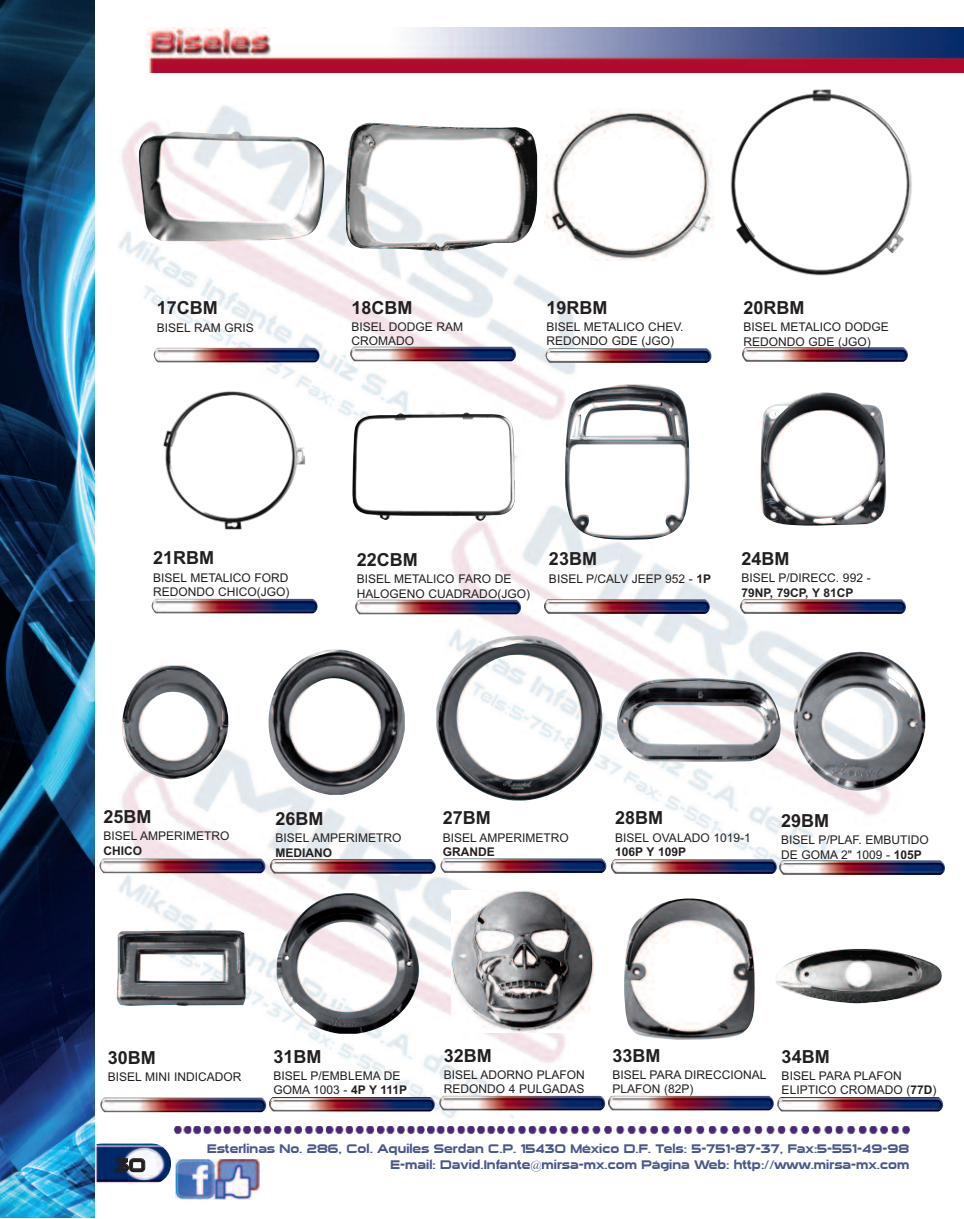
<style>
.page{position:relative;width:964px;height:1219px;background:#fff}
.page>*{position:absolute;margin:0;border:0;box-sizing:border-box;transform-origin:0 0}
.t1{font:700 18px "Arial";color:#231f20}
.t2{font:18px "Sui Generis";color:#231f20}
.t3{font:14px "Sui Generis";color:#231f20}
.t4{font:12px/14.4px "Arial";color:#231f20}
.t5{font:12px "Sui Generis";color:#49568b}
.t6{font:700 12px "Arial";color:#231f20}
.s1{font-weight:700}
.s2{font-family:"Times New Roman"}
</style>
<div class="page">
<img style="left:108px;top:750px;width:479px;height:369px">
<img style="left:438px;top:487px;width:452px;height:385px">
<img style="left:118px;top:105px;width:458px;height:373px">
<img style="left:139px;top:131px;width:185px;height:110px">
<img style="left:544px;top:109px;width:170px;height:152px">
<img style="left:344px;top:123px;width:193px;height:128px">
<img style="left:730px;top:89px;width:182px;height:187px">
<img style="left:352px;top:412px;width:162px;height:109px">
<img style="left:161px;top:389px;width:145px;height:141px">
<img style="left:94px;top:1143px;width:77px;height:40px">
<img style="left:0;top:0;width:94px;height:1217px">
<img style="left:173px;top:1126px;width:736px;height:9px">
<img style="left:355px;top:599px;width:166px;height:15px">
<img style="left:153px;top:348px;width:167px;height:14px">
<img style="left:349px;top:347px;width:167px;height:14px">
<img style="left:544px;top:348px;width:167px;height:15px">
<img style="left:742px;top:347px;width:166px;height:15px">
<img style="left:151px;top:599px;width:167px;height:14px">
<img style="left:146px;top:27px;width:817px;height:45px">
<img style="left:759px;top:392px;width:127px;height:133px">
<img style="left:122px;top:665px;width:107px;height:114px">
<img style="left:268px;top:649px;width:137px;height:145px">
<img style="left:435px;top:634px;width:167px;height:166px">
<img style="left:616px;top:677px;width:165px;height:84px">
<img style="left:564px;top:383px;width:125px;height:156px">
<img style="left:439px;top:858px;width:168px;height:15px">
<img style="left:610px;top:859px;width:335px;height:15px">
<img style="left:543px;top:599px;width:167px;height:15px">
<img style="left:99px;top:858px;width:167px;height:15px">
<img style="left:739px;top:599px;width:167px;height:15px">
<img style="left:269px;top:859px;width:167px;height:14px">
<img style="left:792px;top:651px;width:133px;height:139px">
<img style="left:116px;top:929px;width:129px;height:76px">
<img style="left:276px;top:892px;width:143px;height:141px">
<img style="left:100px;top:1096px;width:335px;height:16px">
<img style="left:438px;top:1095px;width:167px;height:15px">
<img style="left:608px;top:1095px;width:166px;height:15px">
<img style="left:451px;top:890px;width:142px;height:142px">
<img style="left:624px;top:898px;width:130px;height:141px">
<svg style="left:177px;top:1160px;width:83px;height:40px"></svg>
<img style="left:175px;top:1159px;width:84px;height:39px">
<img style="left:777px;top:1097px;width:166px;height:14px">
<img style="left:775px;top:949px;width:167px;height:54px">
<h1 class="t1" style="left:157px;top:297px;width:63px">17CBM</h1>
<p class="t4" style="left:157px;top:320px;width:98px">BISEL RAM GRIS</p>
<h1 class="t1" style="left:351px;top:297px;width:63px">18CBM</h1>
<p class="t4" style="left:351px;top:319px;width:113px">BISEL DODGE RAM<br>CROMADO</p>
<h1 class="t1" style="left:546px;top:297px;width:63px">19RBM</h1>
<p class="t4" style="left:546px;top:319px;width:138px">BISEL METALICO CHEV.<br>REDONDO GDE (JGO)</p>
<h1 class="t1" style="left:743px;top:297px;width:63px">20RBM</h1>
<p class="t4" style="left:743px;top:320px;width:147px">BISEL METALICO DODGE<br>REDONDO GDE (JGO)</p>
<h1 class="t1" style="left:153px;top:547px;width:63px">21RBM</h1>
<p class="t4" style="left:153px;top:570px;width:138px">BISEL METALICO FORD<br>REDONDO CHICO(JGO)</p>
<h1 class="t1" style="left:357px;top:549px;width:63px">22CBM</h1>
<p class="t4" style="left:357px;top:572px;width:175px">BISEL METALICO FARO DE<br>HALOGENO CUADRADO(JGO)</p>
<h1 class="t1" style="left:549px;top:548px;width:50px">23BM</h1>
<p class="t4" style="left:549px;top:571px;width:164px">BISEL P/CALV JEEP 952 - <span class="s1">1P</span></p>
<h1 class="t1" style="left:741px;top:548px;width:50px">24BM</h1>
<p class="t4" style="left:741px;top:571px;width:131px">BISEL P/DIRECC. 992 -</p>
<p class="t6" style="left:741px;top:585px;width:114px">79NP, 79CP, Y 81CP</p>
<h1 class="t1" style="left:103px;top:806px;width:50px">25BM</h1>
<p class="t4" style="left:103px;top:829px;width:127px">BISEL AMPERIMETRO</p>
<p class="t6" style="left:103px;top:843px;width:40px">CHICO</p>
<h1 class="t1" style="left:275px;top:808px;width:50px">26BM</h1>
<p class="t4" style="left:275px;top:831px;width:127px">BISEL AMPERIMETRO</p>
<p class="t6" style="left:275px;top:845px;width:58px">MEDIANO</p>
<h1 class="t1" style="left:443px;top:807px;width:50px">27BM</h1>
<p class="t4" style="left:443px;top:830px;width:127px">BISEL AMPERIMETRO</p>
<p class="t6" style="left:443px;top:844px;width:54px">GRANDE</p>
<h1 class="t1" style="left:615px;top:807px;width:50px">28BM</h1>
<p class="t4" style="left:615px;top:830px;width:137px">BISEL OVALADO 1019-1</p>
<p class="t6" style="left:615px;top:844px;width:72px">106P Y 109P</p>
<h1 class="t1" style="left:781px;top:810px;width:50px">29BM</h1>
<p class="t4" style="left:781px;top:832px;width:149px">BISEL P/PLAF. EMBUTIDO<br>DE GOMA 2" 1009 - <span class="s1">105P</span></p>
<h1 class="t1" style="left:108px;top:1046px;width:50px">30BM</h1>
<p class="t4" style="left:108px;top:1069px;width:135px">BISEL MINI INDICADOR</p>
<h1 class="t1" style="left:273px;top:1045px;width:50px">31BM</h1>
<p class="t4" style="left:273px;top:1068px;width:135px">BISEL P/EMBLEMA DE<br>GOMA 1003 - <span class="s1">4P Y 111P</span></p>
<h1 class="t1" style="left:443px;top:1044px;width:50px">32BM</h1>
<p class="t4" style="left:443px;top:1067px;width:142px">BISEL ADORNO PLAFON<br>REDONDO 4 PULGADAS</p>
<h1 class="t1" style="left:612px;top:1044px;width:50px">33BM</h1>
<p class="t4" style="left:612px;top:1067px;width:156px">BISEL PARA DIRECCIONAL<br>PLAFON (82P)</p>
<h1 class="t1" style="left:781px;top:1045px;width:50px">34BM</h1>
<p class="t4" style="left:781px;top:1068px;width:156px">BISEL PARA PLAFON<br>ELIPTICO CROMADO (<span class="s1">77D</span>)</p>
<p class="t5" style="left:207px;top:1142px;width:703px">Esterlinas No. 286, Col. Aquiles Serdan C.P. 15430 México D.F. Tels: 5-751-87-37, Fax:5-551-49-98</p>
<h1 class="t2" style="left:114px;top:1155px;width:33px">30</h1>
<p class="t5" style="left:390px;top:1157px;width:520px">E-mail: David.Infante<span class="s2">@</span>mirsa-mx.com Página Web: http://www.mirsa-mx.com</p>
<p class="t3" style="left:97px;top:1156px;width:26px">30</p>
</div>
